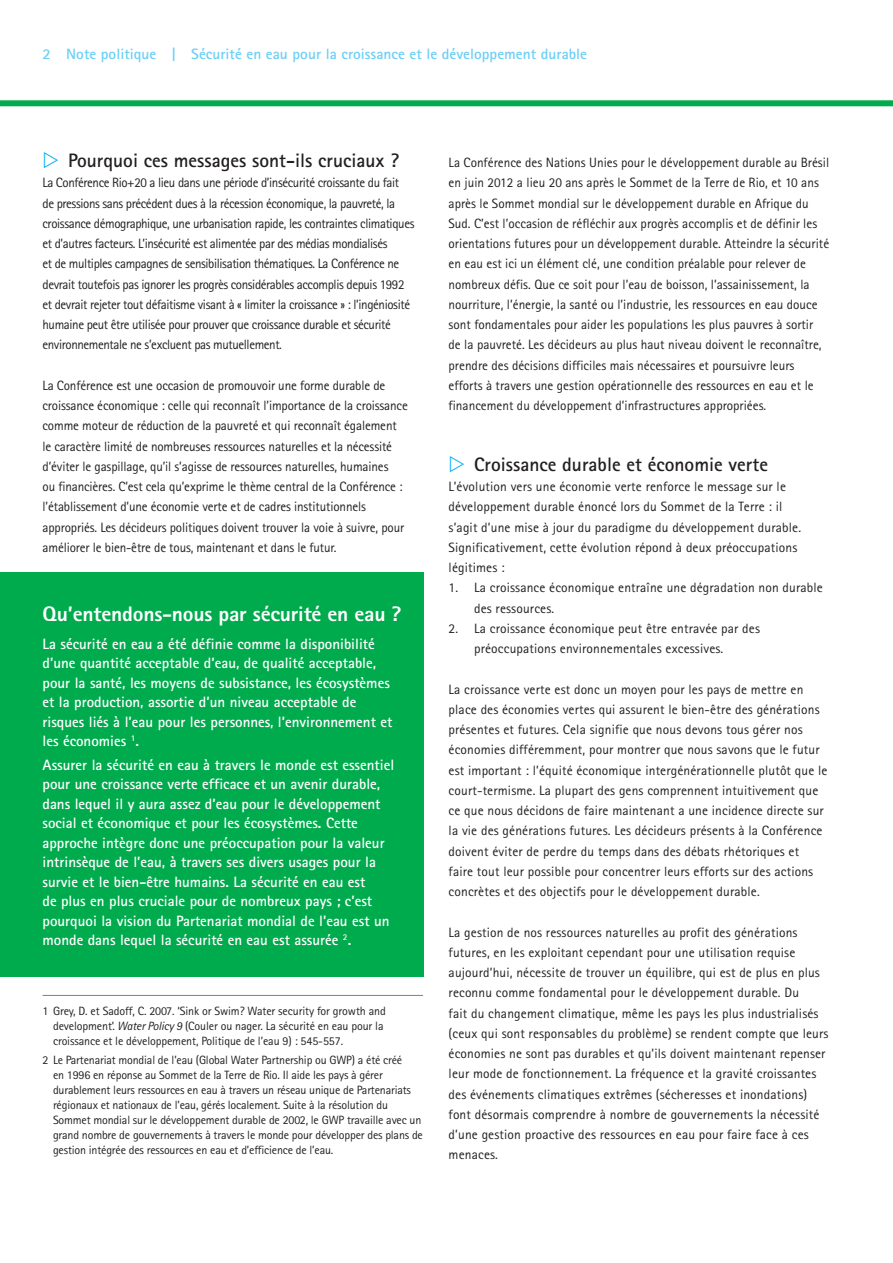
<style>
.page{position:relative;width:893px;height:1263px;background:#fff}
.page>*{position:absolute;margin:0;border:0;box-sizing:border-box;transform-origin:0 0}
.box_heading{font:800 21px "Rotis Sans Serif";letter-spacing:-.01em;color:#fff}
.heading2{font:700 19.5px "Rotis Sans Serif";color:#231f20}
.box_text_FC{font:700 15px/19.5px "Rotis Sans Serif";color:#fff}
.chapter_title{font:700 15px "Rotis Sans Serif";color:#6bcff6}
.text_paras{font:13.5px/20.2px "Rotis Sans Serif";color:#231f20}
.text_paras-2{font:13.5px/20.2px "Rotis Sans Serif";letter-spacing:-.03em;color:#231f20;scale:.96 1}
.numbered_list{font:13.5px/20.2px "Rotis Sans Serif";letter-spacing:.01em;color:#231f20}
.footnote{font:12px/15px "Rotis Sans Serif";letter-spacing:-.015em;color:#231f20}
.s1{font-style:italic}
</style>
<div class="page">
<div style="left:0;top:100px;width:893px;height:6px;background:#00ab4d"></div>
<hr style="left:43px;top:995px;width:380px;height:1px;background:#808285">
<div style="left:0;top:572px;width:423px;height:405px;background:#00ab4d"></div>
<p class="chapter_title" style="left:43px;top:45px;width:546px">2 Note politique | Sécurité en eau pour la croissance et le développement durable</p>
<p class="heading2" style="left:68px;top:148px;width:333px">Pourquoi ces messages sont-ils cruciaux ?</p>
<p class="text_paras-2" style="left:43px;top:173px;width:389px">La Conférence Rio+20 a lieu dans une période d’insécurité croissante du fait<br>de pressions sans précédent dues à la récession économique, la pauvreté, la croissance démographique, une urbanisation rapide, les contraintes climatiques et d’autres facteurs. L’insécurité est alimentée par des médias mondialisés<br>et de multiples campagnes de sensibilisation thématiques. La Conférence ne devrait toutefois pas ignorer les progrès considérables accomplis depuis 1992 et devrait rejeter tout défaitisme visant à « limiter la croissance » : l’ingéniosité humaine peut être utilisée pour prouver que croissance durable et sécurité environnementale ne s’excluent pas mutuellement.</p>
<p class="text_paras" style="left:43px;top:375px;width:367px">La Conférence est une occasion de promouvoir une forme durable de croissance économique : celle qui reconnaît l’importance de la croissance comme moteur de réduction de la pauvreté et qui reconnaît également le caractère limité de nombreuses ressources naturelles et la nécessité d’éviter le gaspillage, qu’il s’agisse de ressources naturelles, humaines<br>ou financières. C’est cela qu’exprime le thème central de la Conférence : l’établissement d’une économie verte et de cadres institutionnels appropriés. Les décideurs politiques doivent trouver la voie à suivre, pour améliorer le bien-être de tous, maintenant et dans le futur.</p>
<p class="box_heading" style="left:43px;top:600px;width:361px">Qu’entendons-nous par sécurité en eau ?</p>
<p class="box_text_FC" style="left:43px;top:633px;width:351px">La sécurité en eau a été définie comme la disponibilité d’une quantité acceptable d’eau, de qualité acceptable, pour la santé, les moyens de subsistance, les écosystèmes et la production, assortie d’un niveau acceptable de risques liés à l’eau pour les personnes, l’environnement et les économies <sup>1</sup>.</p>
<p class="box_text_FC" style="left:43px;top:755px;width:353px">Assurer la sécurité en eau à travers le monde est essentiel pour une croissance verte efficace et un avenir durable, dans lequel il y aura assez d’eau pour le développement social et économique et pour les écosystèmes. Cette approche intègre donc une préoccupation pour la valeur intrinsèque de l’eau, à travers ses divers usages pour la survie et le bien-être humains. La sécurité en eau est<br>de plus en plus cruciale pour de nombreux pays ; c’est pourquoi la vision du Partenariat mondial de l’eau est un monde dans lequel la sécurité en eau est assurée <sup>2</sup>.</p>
<p class="footnote" style="left:53px;top:1003px;width:334px;text-indent:-10px">1 Grey, D. et Sadoff, C. 2007. ‘Sink or Swim? Water security for growth and development’. <span class="s1">Water Policy 9</span> (Couler ou nager. La sécurité en eau pour la croissance et le développement, Politique de l’eau 9) : 545-557.</p>
<p class="footnote" style="left:53px;top:1052px;width:371px;text-indent:-10px">2 Le Partenariat mondial de l’eau (Global Water Partnership ou GWP) a été créé<br>en 1996 en réponse au Sommet de la Terre de Rio. Il aide les pays à gérer durablement leurs ressources en eau à travers un réseau unique de Partenariats régionaux et nationaux de l’eau, gérés localement. Suite à la résolution du Sommet mondial sur le développement durable de 2002, le GWP travaille avec un grand nombre de gouvernements à travers le monde pour développer des plans de gestion intégrée des ressources en eau et d’efficience de l’eau.</p>
<p class="text_paras" style="left:449px;top:152px;width:382px">La Conférence des Nations Unies pour le développement durable au Brésil en juin 2012 a lieu 20 ans après le Sommet de la Terre de Rio, et 10 ans après le Sommet mondial sur le développement durable en Afrique du Sud. C’est l’occasion de réfléchir aux progrès accomplis et de définir les orientations futures pour un développement durable. Atteindre la sécurité en eau est ici un élément clé, une condition préalable pour relever de nombreux défis. Que ce soit pour l’eau de boisson, l’assainissement, la nourriture, l’énergie, la santé ou l’industrie, les ressources en eau douce sont fondamentales pour aider les populations les plus pauvres à sortir<br>de la pauvreté. Les décideurs au plus haut niveau doivent le reconnaître, prendre des décisions difficiles mais nécessaires et poursuivre leurs efforts à travers une gestion opérationnelle des ressources en eau et le financement du développement d’infrastructures appropriées.</p>
<p class="heading2" style="left:474px;top:452px;width:295px">Croissance durable et économie verte</p>
<p class="text_paras" style="left:449px;top:476px;width:354px">L’évolution vers une économie verte renforce le message sur le développement durable énoncé lors du Sommet de la Terre : il s’agit d’une mise à jour du paradigme du développement durable.<br>Significativement, cette évolution répond à deux préoccupations légitimes :</p>
<p class="numbered_list" style="left:474px;top:578px;width:350px;text-indent:-26px">1. La croissance économique entraîne une dégradation non durable des ressources.</p>
<p class="numbered_list" style="left:474px;top:618px;width:287px;text-indent:-26px">2. La croissance économique peut être entravée par des préoccupations environnementales excessives.</p>
<p class="text_paras" style="left:449px;top:679px;width:380px">La croissance verte est donc un moyen pour les pays de mettre en place des économies vertes qui assurent le bien-être des générations présentes et futures. Cela signifie que nous devons tous gérer nos économies différemment, pour montrer que nous savons que le futur est important : l’équité économique intergénérationnelle plutôt que le court-termisme. La plupart des gens comprennent intuitivement que ce que nous décidons de faire maintenant a une incidence directe sur la vie des générations futures. Les décideurs présents à la Conférence doivent éviter de perdre du temps dans des débats rhétoriques et<br>faire tout leur possible pour concentrer leurs efforts sur des actions concrètes et des objectifs pour le développement durable.</p>
<p class="text_paras" style="left:449px;top:922px;width:381px">La gestion de nos ressources naturelles au profit des générations futures, en les exploitant cependant pour une utilisation requise aujourd’hui, nécessite de trouver un équilibre, qui est de plus en plus reconnu comme fondamental pour le développement durable. Du<br>fait du changement climatique, même les pays les plus industrialisés (ceux qui sont responsables du problème) se rendent compte que leurs économies ne sont pas durables et qu’ils doivent maintenant repenser leur mode de fonctionnement. La fréquence et la gravité croissantes des événements climatiques extrêmes (sécheresses et inondations) font désormais comprendre à nombre de gouvernements la nécessité d’une gestion proactive des ressources en eau pour faire face à ces menaces.</p>
</div>
